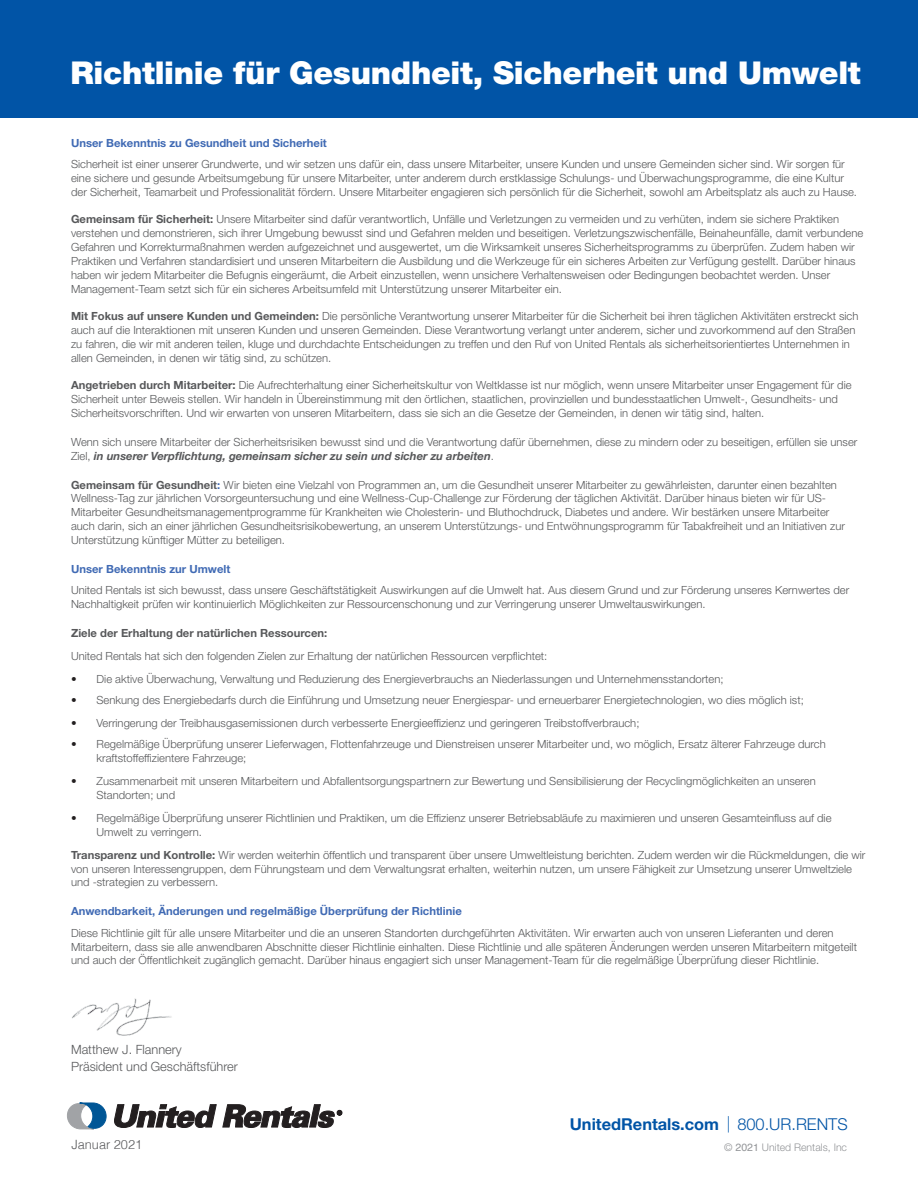
<style>
.page{position:relative;width:918px;height:1188px;background:#fff}
.page>*{position:absolute;margin:0;border:0;box-sizing:border-box;transform-origin:0 0}
.Paragraph_Style1{font:900 31.5px "Helvetica Neue LT Pro";letter-spacing:-.01em;color:#fff}
.Paragraph_Style2{font:700 16.35px "Helvetica Neue LT Std";color:#0154a6}
.Paragraph_Style2-2{font:300 16.35px "Helvetica Neue LT Pro";color:#226db6}
.Paragraph_Style2-3{font:300 12.75px "Helvetica Neue LT Pro";color:#57585a}
.t1{font:300 12.75px "Helvetica";color:#58595b}
.Paragraph_Style2-4{font:300 11.25px/13.8px "Helvetica Neue LT Pro";color:#57585a}
.Paragraph_Style2-5{font:700 11.25px "Helvetica Neue LT Pro";color:#406ab4}
.Paragraph_Style2-6{font:700 11.25px "Helvetica Neue LT Pro";color:#57585a}
.Paragraph_Style3{font:300 10.5px "Helvetica Neue LT Pro";color:#939598}
.s1{font-weight:700}
.s2{font-family:"Helvetica Neue";font-weight:700;font-style:italic}
.s3{font-weight:700;color:#406ab4}
.s4{font-weight:100;font-stretch:expanded;color:#231f20}
.s5{font-family:"Helvetica Neue LT Pro";font-weight:300}
.s6{font-family:"Helvetica";font-weight:400}
</style>
<div class="page">
<div style="left:0;top:0;width:918px;height:118px;background:#0154a6"></div>
<svg style="left:114px;top:1105px;width:102px;height:23px"></svg>
<svg style="left:67px;top:1103px;width:39px;height:26px"></svg>
<svg style="left:223px;top:1105px;width:119px;height:23px"></svg>
<img style="left:72px;top:998px;width:100px;height:38px">
<p class="Paragraph_Style1" style="left:70px;top:54px;width:792px">Richtlinie für Gesundheit, Sicherheit und Umwelt</p>
<p class="Paragraph_Style2-5" style="left:71px;top:136px;width:257px">Unser Bekenntnis zu Gesundheit und Sicherheit</p>
<p class="Paragraph_Style2-4" style="left:71px;top:157px;width:788px">Sicherheit ist einer unserer Grundwerte, und wir setzen uns dafür ein, dass unsere Mitarbeiter, unsere Kunden und unsere Gemeinden sicher sind. Wir sorgen für eine sichere und gesunde Arbeitsumgebung für unsere Mitarbeiter, unter anderem durch erstklassige Schulungs- und Überwachungsprogramme, die eine Kultur der Sicherheit, Teamarbeit und Professionalität fördern. Unsere Mitarbeiter engagieren sich persönlich für die Sicherheit, sowohl am Arbeitsplatz als auch zu Hause.</p>
<p class="Paragraph_Style2-4" style="left:71px;top:212px;width:794px"><span class="s1">Gemeinsam für Sicherheit:</span> Unsere Mitarbeiter sind dafür verantwortlich, Unfälle und Verletzungen zu vermeiden und zu verhüten, indem sie sichere Praktiken verstehen und demonstrieren, sich ihrer Umgebung bewusst sind und Gefahren melden und beseitigen. Verletzungszwischenfälle, Beinaheunfälle, damit verbundene Gefahren und Korrekturmaßnahmen werden aufgezeichnet und ausgewertet, um die Wirksamkeit unseres Sicherheitsprogramms zu überprüfen. Zudem haben wir Praktiken und Verfahren standardisiert und unseren Mitarbeitern die Ausbildung und die Werkzeuge für ein sicheres Arbeiten zur Verfügung gestellt. Darüber hinaus haben wir jedem Mitarbeiter die Befugnis eingeräumt, die Arbeit einzustellen, wenn unsichere Verhaltensweisen oder Bedingungen beobachtet werden. Unser Management-Team setzt sich für ein sicheres Arbeitsumfeld mit Unterstützung unserer Mitarbeiter ein.</p>
<p class="Paragraph_Style2-4" style="left:71px;top:309px;width:789px"><span class="s1">Mit Fokus auf unsere Kunden und Gemeinden:</span> Die persönliche Verantwortung unserer Mitarbeiter für die Sicherheit bei ihren täglichen Aktivitäten erstreckt sich auch auf die Interaktionen mit unseren Kunden und unseren Gemeinden. Diese Verantwortung verlangt unter anderem, sicher und zuvorkommend auf den Straßen zu fahren, die wir mit anderen teilen, kluge und durchdachte Entscheidungen zu treffen und den Ruf von United Rentals als sicherheitsorientiertes Unternehmen in allen Gemeinden, in denen wir tätig sind, zu schützen.</p>
<p class="Paragraph_Style2-4" style="left:71px;top:378px;width:782px"><span class="s1">Angetrieben durch Mitarbeiter:</span> Die Aufrechterhaltung einer Sicherheitskultur von Weltklasse ist nur möglich, wenn unsere Mitarbeiter unser Engagement für die<br>Sicherheit unter Beweis stellen. Wir handeln in Übereinstimmung mit den örtlichen, staatlichen, provinziellen und bundesstaatlichen Umwelt-, Gesundheits- und<br>Sicherheitsvorschriften. Und wir erwarten von unseren Mitarbeitern, dass sie sich an die Gesetze der Gemeinden, in denen wir tätig sind, halten.</p>
<p class="Paragraph_Style2-4" style="left:71px;top:435px;width:788px">Wenn sich unsere Mitarbeiter der Sicherheitsrisiken bewusst sind und die Verantwortung dafür übernehmen, diese zu mindern oder zu beseitigen, erfüllen sie unser<br>Ziel, <span class="s2">in unserer Verpflichtung, gemeinsam sicher zu sein und sicher zu arbeiten</span>.</p>
<p class="Paragraph_Style2-4" style="left:71px;top:477px;width:775px"><span class="s1">Gemeinsam für Gesundheit</span><span class="s3">:</span> Wir bieten eine Vielzahl von Programmen an, um die Gesundheit unserer Mitarbeiter zu gewährleisten, darunter einen bezahlten Wellness-Tag zur jährlichen Vorsorgeuntersuchung und eine Wellness-Cup-Challenge zur Förderung der täglichen Aktivität. Darüber hinaus bieten wir für US-Mitarbeiter Gesundheitsmanagementprogramme für Krankheiten wie Cholesterin- und Bluthochdruck, Diabetes und andere. Wir bestärken unsere Mitarbeiter auch darin, sich an einer jährlichen Gesundheitsrisikobewertung, an unserem Unterstützungs- und Entwöhnungsprogramm für Tabakfreiheit und an Initiativen zur Unterstützung künftiger Mütter zu beteiligen.</p>
<p class="Paragraph_Style2-5" style="left:71px;top:562px;width:161px">Unser Bekenntnis zur Umwelt</p>
<p class="Paragraph_Style2-4" style="left:71px;top:583px;width:780px">United Rentals ist sich bewusst, dass unsere Geschäftstätigkeit Auswirkungen auf die Umwelt hat. Aus diesem Grund und zur Förderung unseres Kernwertes der<br>Nachhaltigkeit prüfen wir kontinuierlich Möglichkeiten zur Ressourcenschonung und zur Verringerung unserer Umweltauswirkungen.</p>
<p class="Paragraph_Style2-6" style="left:71px;top:626px;width:258px">Ziele der Erhaltung der natürlichen Ressourcen:</p>
<p class="Paragraph_Style2-4" style="left:71px;top:649px;width:478px">United Rentals hat sich den folgenden Zielen zur Erhaltung der natürlichen Ressourcen verpflichtet:</p>
<p class="Paragraph_Style2-4" style="left:71px;top:672px;width:654px"><span class="s4">•</span> Die aktive Überwachung, Verwaltung und Reduzierung des Energieverbrauchs an Niederlassungen und Unternehmensstandorten;</p>
<p class="Paragraph_Style2-4" style="left:71px;top:693px;width:734px"><span class="s4">•</span> Senkung des Energiebedarfs durch die Einführung und Umsetzung neuer Energiespar- und erneuerbarer Energietechnologien, wo dies möglich ist;</p>
<p class="Paragraph_Style2-4" style="left:71px;top:716px;width:570px"><span class="s4">•</span> Verringerung der Treibhausgasemissionen durch verbesserte Energieeffizienz und geringeren Treibstoffverbrauch;</p>
<p class="Paragraph_Style2-4" style="left:97px;top:737px;width:731px;text-indent:-25px"><span class="s4">•</span> Regelmäßige Überprüfung unserer Lieferwagen, Flottenfahrzeuge und Dienstreisen unserer Mitarbeiter und, wo möglich, Ersatz älterer Fahrzeuge durch kraftstoffeffizientere Fahrzeuge;</p>
<p class="Paragraph_Style2-4" style="left:97px;top:774px;width:721px;text-indent:-25px"><span class="s4">•</span> Zusammenarbeit mit unseren Mitarbeitern und Abfallentsorgungspartnern zur Bewertung und Sensibilisierung der Recyclingmöglichkeiten an unseren<br>Standorten; und</p>
<p class="Paragraph_Style2-4" style="left:97px;top:811px;width:736px;text-indent:-25px"><span class="s4">•</span> Regelmäßige Überprüfung unserer Richtlinien und Praktiken, um die Effizienz unserer Betriebsabläufe zu maximieren und unseren Gesamteinfluss auf die<br>Umwelt zu verringern.</p>
<p class="Paragraph_Style2-4" style="left:71px;top:848px;width:796px"><span class="s1">Transparenz und Kontrolle:</span> Wir werden weiterhin öffentlich und transparent über unsere Umweltleistung berichten. Zudem werden wir die Rückmeldungen, die wir von unseren Interessengruppen, dem Führungsteam und dem Verwaltungsrat erhalten, weiterhin nutzen, um unsere Fähigkeit zur Umsetzung unserer Umweltziele und -strategien zu verbessern.</p>
<p class="Paragraph_Style2-5" style="left:71px;top:904px;width:392px">Anwendbarkeit, Änderungen und regelmäßige Überprüfung der Richtlinie</p>
<p class="Paragraph_Style2-4" style="left:71px;top:926px;width:787px">Diese Richtlinie gilt für alle unsere Mitarbeiter und die an unseren Standorten durchgeführten Aktivitäten. Wir erwarten auch von unseren Lieferanten und deren<br>Mitarbeitern, dass sie alle anwendbaren Abschnitte dieser Richtlinie einhalten. Diese Richtlinie und alle späteren Änderungen werden unseren Mitarbeitern mitgeteilt und auch der Öffentlichkeit zugänglich gemacht. Darüber hinaus engagiert sich unser Management-Team für die regelmäßige Überprüfung dieser Richtlinie.</p>
<p class="Paragraph_Style2-3" style="left:71px;top:1041px;width:112px">Matthew J. Flannery</p>
<p class="Paragraph_Style2-3" style="left:71px;top:1058px;width:168px">Präsident und Geschäftsführer</p>
<p class="t1" style="left:71px;top:1133px;width:72px">Januar 2021</p>
<p class="Paragraph_Style2-2" style="left:727px;top:1113px;width:5px">|</p>
<p class="Paragraph_Style2" style="left:570px;top:1114px;width:279px">UnitedRentals.com <span class="s5">800.UR.RENTS</span></p>
<p class="Paragraph_Style3" style="left:724px;top:1141px;width:124px">© <span class="s6">2021</span> United Rentals, Inc</p>
</div>
